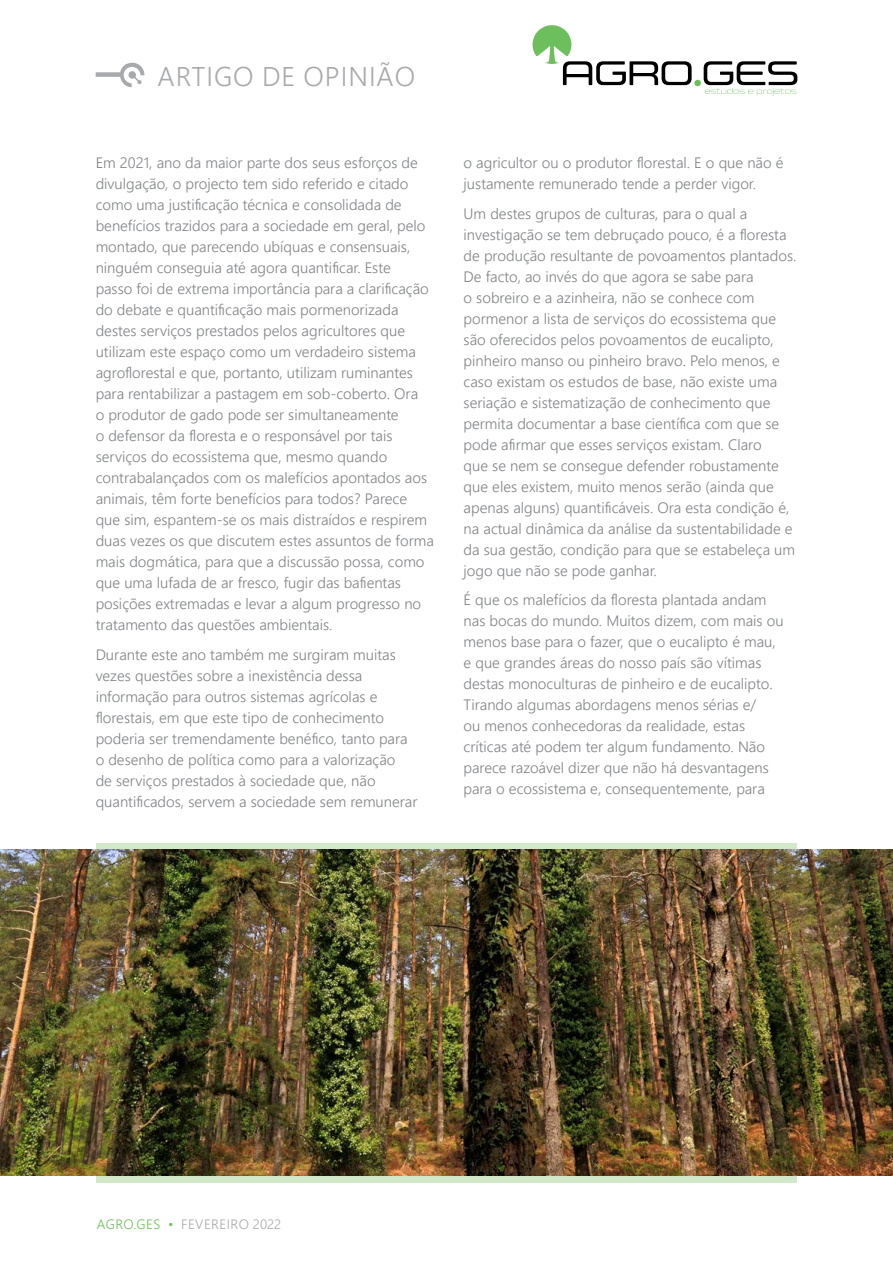
<style>
.page{position:relative;width:893px;height:1263px;background:#fff}
.page>*{position:absolute;margin:0;border:0;box-sizing:border-box;transform-origin:0 0}
.t1{font:300 27px "Segoe UI";letter-spacing:.035em;color:#a7a9ac}
.t2{font:300 15px/21px "Segoe UI";color:#808285}
.t3{font:300 13.5px "Segoe UI";letter-spacing:.035em;color:#a7a9ac}
.s1{color:#6cbf5c}
</style>
<div class="page">
<svg style="left:532px;top:25px;width:160px;height:60px"></svg>
<svg style="left:704px;top:61px;width:93px;height:35px"></svg>
<div style="left:694px;top:80px;width:7px;height:6px;background:#6cbf5c;border-radius:50%"></div>
<svg style="left:96px;top:63px;width:48px;height:24px"></svg>
<svg style="left:96px;top:843px;width:700px;height:339px;background:#c1d2b3"></svg>
<img style="left:0;top:850px;width:893px;height:325px">
<h1 class="t1" style="left:158px;top:51px;width:259px">ARTIGO DE OPINIÃO</h1>
<p class="t2" style="left:96px;top:151px;width:340px">Em 2021, ano da maior parte dos seus esforços de divulgação, o projecto tem sido referido e citado como uma justificação técnica e consolidada de benefícios trazidos para a sociedade em geral, pelo montado, que parecendo ubíquas e consensuais, ninguém conseguia até agora quantificar. Este<br>passo foi de extrema importância para a clarificação do debate e quantificação mais pormenorizada destes serviços prestados pelos agricultores que utilizam este espaço como um verdadeiro sistema agroflorestal e que, portanto, utilizam ruminantes para rentabilizar a pastagem em sob-coberto. Ora<br>o produtor de gado pode ser simultaneamente<br>o defensor da floresta e o responsável por tais serviços do ecossistema que, mesmo quando contrabalançados com os malefícios apontados aos animais, têm forte benefícios para todos? Parece que sim, espantem-se os mais distraídos e respirem duas vezes os que discutem estes assuntos de forma mais dogmática, para que a discussão possa, como que uma lufada de ar fresco, fugir das bafientas posições extremadas e levar a algum progresso no tratamento das questões ambientais.</p>
<p class="t2" style="left:96px;top:642px;width:323px">Durante este ano também me surgiram muitas vezes questões sobre a inexistência dessa informação para outros sistemas agrícolas e florestais, em que este tipo de conhecimento poderia ser tremendamente benéfico, tanto para o desenho de política como para a valorização<br>de serviços prestados à sociedade que, não quantificados, servem a sociedade sem remunerar</p>
<p class="t2" style="left:464px;top:151px;width:321px">o agricultor ou o produtor florestal. E o que não é justamente remunerado tende a perder vigor.</p>
<p class="t2" style="left:464px;top:201px;width:334px">Um destes grupos de culturas, para o qual a investigação se tem debruçado pouco, é a floresta de produção resultante de povoamentos plantados.<br>De facto, ao invés do que agora se sabe para<br>o sobreiro e a azinheira, não se conhece com pormenor a lista de serviços do ecossistema que são oferecidos pelos povoamentos de eucalipto, pinheiro manso ou pinheiro bravo. Pelo menos, e caso existam os estudos de base, não existe uma seriação e sistematização de conhecimento que permita documentar a base científica com que se pode afirmar que esses serviços existam. Claro<br>que se nem se consegue defender robustamente que eles existem, muito menos serão (ainda que apenas alguns) quantificáveis. Ora esta condição é, na actual dinâmica da análise da sustentabilidade e da sua gestão, condição para que se estabeleça um jogo que não se pode ganhar.</p>
<p class="t2" style="left:464px;top:588px;width:322px">É que os malefícios da floresta plantada andam nas bocas do mundo. Muitos dizem, com mais ou menos base para o fazer, que o eucalipto é mau, e que grandes áreas do nosso país são vítimas destas monoculturas de pinheiro e de eucalipto.<br>Tirando algumas abordagens menos sérias e/<br>ou menos conhecedoras da realidade, estas críticas até podem ter algum fundamento. Não parece razoável dizer que não há desvantagens para o ecossistema e, consequentemente, para</p>
<p class="t3" style="left:97px;top:1211px;width:186px"><span class="s1">AGRO.GES •</span> FEVEREIRO 2022</p>
</div>
